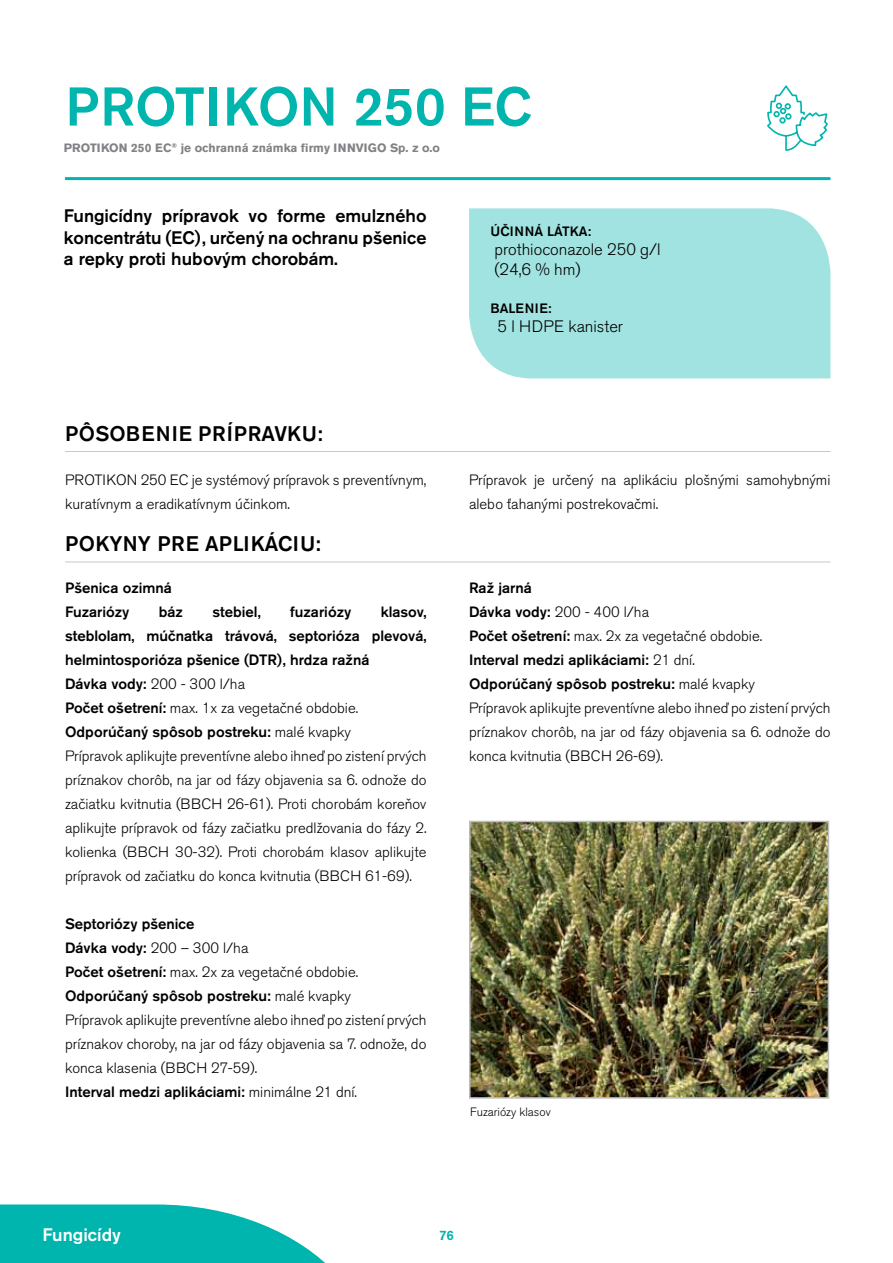
<style>
.page{position:relative;width:893px;height:1263px;background:#fff}
.page>*{position:absolute;margin:0;border:0;box-sizing:border-box;transform-origin:0 0}
.t1{font:500 54px "Akzidenz Grotesk Pro";color:#00b5ad}
.t2{font:500 21px "Akzidenz Grotesk Pro";letter-spacing:.01em;color:#000}
.t3{font:500 18px/21.6px "Akzidenz Grotesk Pro";color:#000;text-align:justify}
.t4{font:500 18px "Akzidenz Grotesk Pro";color:#fff}
.t5{font:300 16.5px/19.8px "Akzidenz Grotesk Pro";color:#000}
.t6{font:300 14.85px/24px "Akzidenz Grotesk Pro";color:#000}
.t7{font:500 14.85px/24px "Akzidenz Grotesk Pro";color:#000}
.t8{font:500 13.5px "Akzidenz Grotesk Pro";letter-spacing:.01em;color:#000}
.t9{font:500 13.5px "Akzidenz Grotesk Pro";color:#00b5ad}
.t10{font:700 12px "Akzidenz Grotesk Pro";color:#808285}
.t11{font:300 12px "Akzidenz Grotesk Pro";color:#000}
.s1{font-weight:500}
</style>
<div class="page">
<svg style="left:0;top:1204px;width:325px;height:59px"></svg>
<hr style="left:65px;top:451px;width:765px;height:1px;background:#c7c8ca">
<hr style="left:65px;top:562px;width:765px;height:1px;background:#c7c8ca">
<div style="left:469px;top:208px;width:361px;height:170px;background:#a1e3e0"></div>
<hr style="left:65px;top:177px;width:765px;height:3px;background:#00b5ad">
<svg style="left:767px;top:85px;width:61px;height:66px"></svg>
<img style="left:472px;top:824px;width:354px;height:272px">
<div style="left:469px;top:821px;width:360px;height:278px;border:2px solid #bcbec0"></div>
<h1 class="t1" style="left:65px;top:72px;width:430px">PROTI KON 250 EC</h1>
<p class="t10" style="left:64px;top:140px;width:9px">PROTIKON</p>
<p class="t10" style="left:131px;top:140px;width:211px">250 EC<sup>®</sup> je ochranná známka firmy INNVIGO</p>
<p class="t10" style="left:390px;top:140px;width:52px">Sp. z o.o</p>
<p class="t3" style="left:64px;top:205px;width:364px">Fungicídny prípravok vo forme emulzného koncentrátu (EC), určený na ochranu pšenice a repky proti hubovým chorobám.</p>
<p class="t8" style="left:490px;top:222px;width:9px">ÚČI</p>
<p class="t8" style="left:514px;top:222px;width:78px">NNÁ LÁTKA:</p>
<p class="t5" style="left:495px;top:240px;width:167px">prothioconazole 250 g/l (24,6 % hm)</p>
<p class="t8" style="left:490px;top:299px;width:63px">BALENIE:</p>
<p class="t5" style="left:498px;top:317px;width:127px">5 l HDPE kanister</p>
<h2 class="t2" style="left:65px;top:420px;width:259px">PÔSOBE NIE PRÍPRAVKU:</h2>
<p class="t6" style="left:65px;top:468px;width:363px">PROTIKON 250 EC je systémový prípravok s preventívnym, kuratívnym a eradikatívnym účinkom.</p>
<p class="t6" style="left:469px;top:468px;width:363px">Prípravok je určený na aplikáciu plošnými samohybnými alebo ťahanými postrekovačmi.</p>
<h2 class="t2" style="left:65px;top:530px;width:257px">POKYNY PRE APLI KÁCI U:</h2>
<p class="t7" style="left:65px;top:576px;width:108px">Pšenica ozimná<br>Fuzariózy</p>
<p class="t6" style="left:469px;top:576px;width:363px"><span class="s1">Raž jarná<br>Dávka vody:</span> 200 - 400 l/ha<br><span class="s1">Počet ošetrení:</span> max. 2x za vegetačné obdobie.<br><span class="s1">I nterval medzi aplikáciami:</span> 21 dní.<br><span class="s1">Odporúčaný spôsob postreku:</span> malé kvapky<br>Prípravok aplikujte preventívne alebo ihneď po zistení prvých príznakov chorôb, na jar od fázy objavenia sa 6. odnože do konca kvitnutia (BBCH 26-69).</p>
<p class="t7" style="left:159px;top:600px;width:26px">báz</p>
<p class="t7" style="left:213px;top:600px;width:50px">stebiel,</p>
<p class="t7" style="left:290px;top:600px;width:62px">fuzariózy</p>
<p class="t6" style="left:65px;top:600px;width:363px;text-indent:316px"><span class="s1">klasov, steblolam, múčnatka trávová, septorióza plevová, helmintosporióza pšenice (DTR), hrdza ražná<br>Dávka vody:</span> 200 - 300 l/ha<br><span class="s1">Počet ošetrení:</span> max. 1x za vegetačné obdobie.<br><span class="s1">Odporúčaný spôsob postreku:</span> malé kvapky<br>Prípravok aplikujte preventívne alebo ihneď po zistení prvých príznakov chorôb, na jar od fázy objavenia sa 6. odnože do začiatku kvitnutia (BBCH 26-61). Proti chorobám koreňov aplikujte prípravok od fázy začiatku predlžovania do fázy 2. kolienka (BBCH 30-32). Proti chorobám klasov aplikujte prípravok od začiatku do konca kvitnutia (BBCH 61-69).</p>
<p class="t6" style="left:65px;top:912px;width:363px"><span class="s1">Septoriózy pšenice<br>Dávka vody:</span> 200 – 300 l/ha<br><span class="s1">Počet ošetrení:</span> max. 2x za vegetačné obdobie.<br><span class="s1">Odporúčaný spôsob postreku:</span> malé kvapky<br>Prípravok aplikujte preventívne alebo ihneď po zistení prvých príznakov choroby, na jar od fázy objavenia sa 7. odnože, do konca klasenia (BBCH 27-59).<br><span class="s1">I nterval medzi aplikáciami:</span> minimálne 21 dní.</p>
<p class="t11" style="left:470px;top:1104px;width:82px">Fuzariózy klasov</p>
<p class="t4" style="left:43px;top:1222px;width:80px">Fungicídy</p>
<p class="t9" style="left:439px;top:1226px;width:16px">76</p>
</div>
